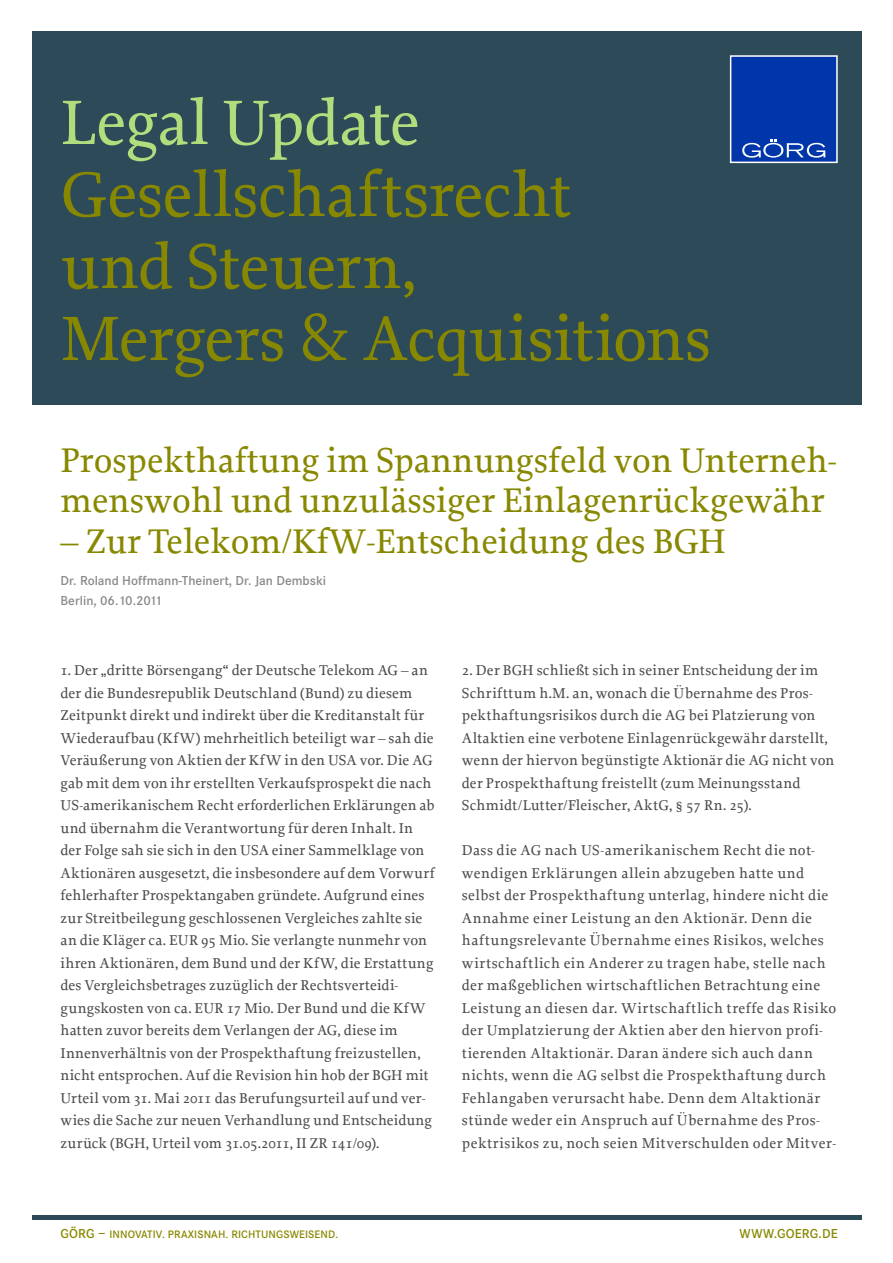
<style>
.page{position:relative;width:893px;height:1263px;background:#fff}
.page>*{position:absolute;margin:0;border:0;box-sizing:border-box;transform-origin:0 0}
.t1{font:500 66px/72px "Proforma";letter-spacing:-.005em;color:#880}
.t2{font:500 66px "Proforma";letter-spacing:-.01em;color:#b2dd7d}
.t3{font:500 36px/40.5px "Proforma";color:#880}
.t4{font:500 15px/22.5px "Proforma";letter-spacing:.015em;color:#4b4b4b}
.t5{font:600 13.5px/19.5px "Corporate S";color:#898989}
.t6{font:600 13.5px "Corporate S";color:#880}
.t7{font:600 11.25px "Corporate S";letter-spacing:.01em;color:#880}
.s1{font-size:13.5px}
</style>
<div class="page">
<div style="left:32px;top:1215px;width:829px;height:5px;background:#2c4a58"></div>
<div style="left:32px;top:32px;width:829px;height:373px;background:#2c4a58"></div>
<div style="left:731px;top:56px;width:106px;height:106px;background:#0036aa"></div>
<div style="left:730px;top:55px;width:108px;height:108px;border:2px solid #fff"></div>
<svg style="left:742px;top:140px;width:83px;height:18px"></svg>
<h1 class="t2" style="left:61px;top:82px;width:361px">Legal Update</h1>
<h1 class="t1" style="left:61px;top:158px;width:652px">Gesellschaftsrecht<br>und Steuern,<br>Mergers &amp; Acquisitions</h1>
<h2 class="t3" style="left:61px;top:439px;width:778px">Prospekthaftung im Spannungsfeld von Unterneh&shy;menswohl und unzulässiger Einlagenrückgewähr</h2>
<h2 class="t3" style="left:61px;top:520px;width:667px">– Zur Telekom/KfW-Entscheidung des BGH</h2>
<p class="t5" style="left:61px;top:571px;width:267px">Dr. Roland Hoffmann-Theinert, Dr. Jan Dembski<br>Berlin, 06.10.2011</p>
<p class="t4" style="left:61px;top:659px;width:376px">1. Der „dritte Börsengang“ der Deutsche Telekom AG – an der die Bundesrepublik Deutschland (Bund) zu diesem Zeitpunkt direkt und indirekt über die Kreditanstalt für Wiederaufbau (KfW) mehrheitlich beteiligt war – sah die Veräußerung von Aktien der KfW in den USA vor. Die AG gab mit dem von ihr erstellten Verkaufsprospekt die nach US-amerikanischem Recht erforderlichen Erklärungen ab und übernahm die Verantwortung für deren Inhalt. In der Folge sah sie sich in den USA einer Sammelklage von Aktionären ausgesetzt, die insbesondere auf dem Vorwurf fehlerhafter Prospektangaben gründete. Aufgrund eines zur Streitbeilegung geschlossenen Vergleiches zahlte sie an die Kläger ca. EUR 95 Mio. Sie verlangte nunmehr von ihren Aktionären, dem Bund und der KfW, die Erstattung des Vergleichsbetrages zuzüglich der Rechtsverteidi&shy;gungskosten von ca. EUR 17 Mio. Der Bund und die KfW hatten zuvor bereits dem Verlangen der AG, diese im Innenverhältnis von der Prospekthaftung freizustellen, nicht entsprochen. Auf die Revision hin hob der BGH mit Urteil vom 31. Mai 2011 das Berufungsurteil auf und ver&shy;wies die Sache zur neuen Verhandlung und Entscheidung zurück (BGH, Urteil vom 31.05.2011, II ZR 141/09).</p>
<p class="t4" style="left:462px;top:659px;width:374px">2. Der BGH schließt sich in seiner Entscheidung der im Schrifttum h.M. an, wonach die Übernahme des Pros&shy;pekthaftungsrisikos durch die AG bei Platzierung von Altaktien eine verbotene Einlagenrückgewähr darstellt, wenn der hiervon begünstigte Aktionär die AG nicht von der Prospekthaftung freistellt (zum Meinungsstand Schmidt/Lutter/Fleischer, AktG, § 57 Rn. 25).</p>
<p class="t4" style="left:462px;top:839px;width:376px">Dass die AG nach US-amerikanischem Recht die not&shy;wendigen Erklärungen allein abzugeben hatte und selbst der Prospekthaftung unterlag, hindere nicht die Annahme einer Leistung an den Aktionär. Denn die haftungsrelevante Übernahme eines Risikos, welches wirtschaftlich ein Anderer zu tragen habe, stelle nach der maßgeblichen wirtschaftlichen Betrachtung eine Leistung an diesen dar. Wirtschaftlich treffe das Risiko der Umplatzierung der Aktien aber den hiervon profi&shy;tierenden Altaktionär. Daran ändere sich auch dann nichts, wenn die AG selbst die Prospekthaftung durch Fehlangaben verursacht habe. Denn dem Altaktionär stünde weder ein Anspruch auf Übernahme des Pros&shy;pektrisikos zu, noch seien Mitverschulden oder Mitver-</p>
<p class="t7" style="left:61px;top:1227px;width:279px"><span class="s1">GÖRG –</span> INNOVATIV. PRAXISNAH. RICHTUNGSWEISEND.</p>
<p class="t6" style="left:740px;top:1225px;width:13px">www</p>
<p class="t6" style="left:774px;top:1225px;width:13px">.goerg</p>
<p class="t6" style="left:818px;top:1225px;width:12px">.de</p>
</div>
